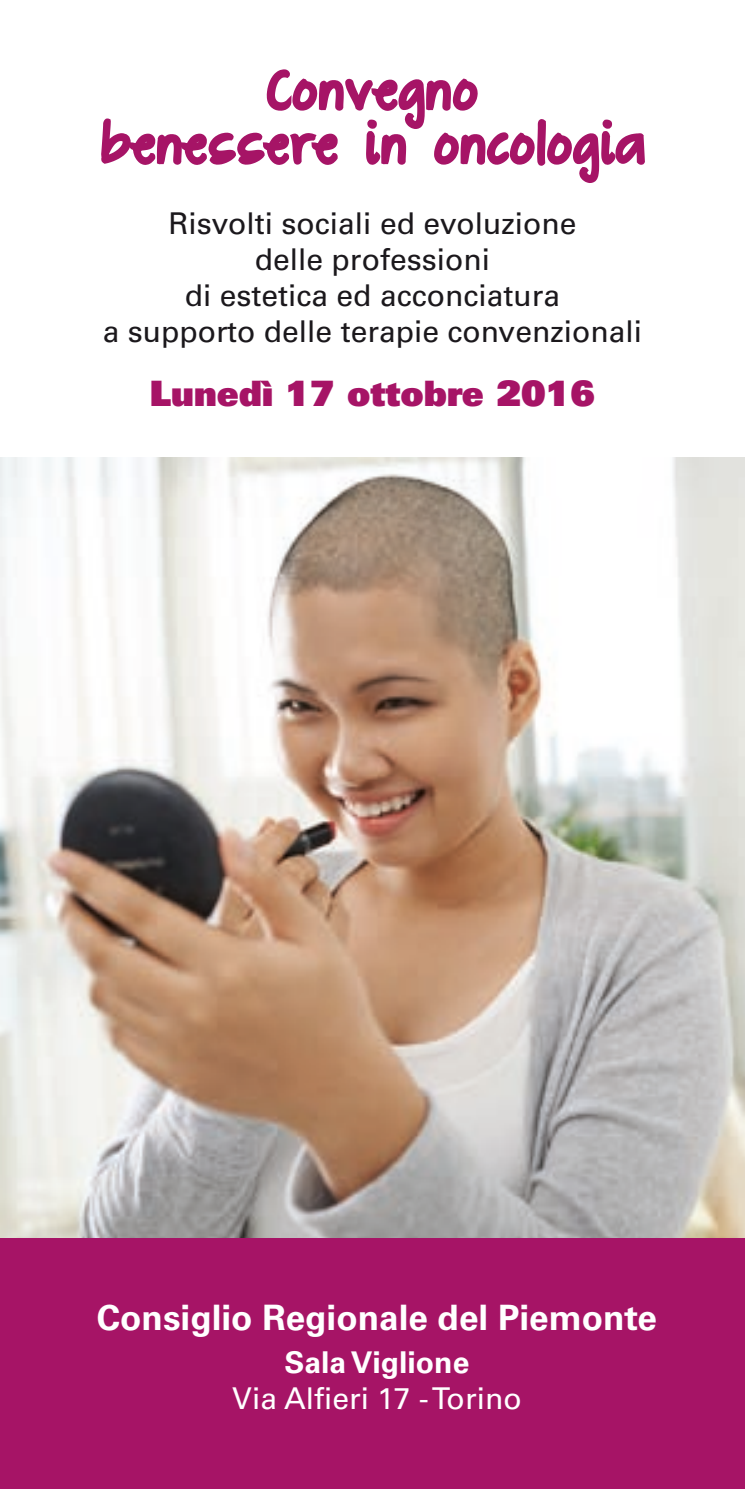
<style>
.page{position:relative;width:745px;height:1489px;background:#fff}
.page>*{position:absolute;margin:0;border:0;box-sizing:border-box;transform-origin:0 0}
.t1{font:700 35px "Univers LT Std";color:#fff}
.t2{font:35px "Univers LT Std X Black";color:#a61466}
.t3{font:30px/36px "Univers LT Std";color:#1b181c;text-align:center}
.t4{font:30px "Univers LT Std";color:#fff}
.t5{font:700 30px "Univers LT Std";color:#fff}
</style>
<div class="page">
<img style="left:0;top:457px;width:744px;height:781px">
<svg style="left:101px;top:69px;width:544px;height:114px"></svg>
<div style="left:0;top:1238px;width:744px;height:250px;background:#a61466"></div>
<p class="t3" style="left:103px;top:206px;width:540px">Risvolti sociali ed evoluzione<br>delle professioni<br>di estetica ed acconciatura<br>a supporto delle terapie convenzionali</p>
<p class="t2" style="left:150px;top:370px;width:446px">Lunedì 17 ottobre 2016</p>
<p class="t1" style="left:97px;top:1296px;width:561px">Consiglio Regionale del Piemonte</p>
<p class="t5" style="left:284px;top:1344px;width:186px">Sala Viglione</p>
<p class="t4" style="left:232px;top:1380px;width:291px">Via Alfieri 17 - Torino</p>
</div>
